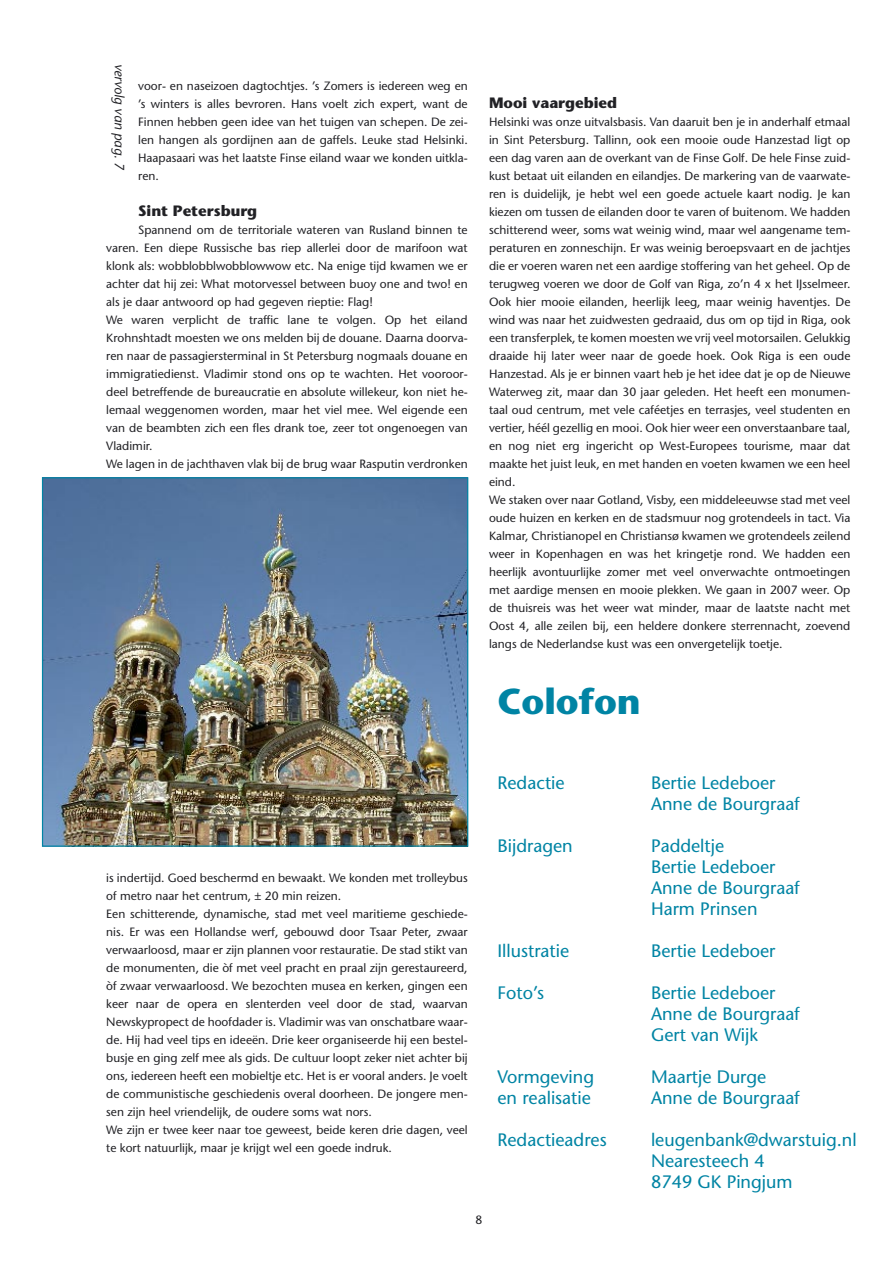
<style>
.page{position:relative;width:893px;height:1263px;background:#fff}
.page>*{position:absolute;margin:0;border:0;box-sizing:border-box;transform-origin:0 0}
.kop{font:700 36px "Stone Sans";color:#0084a4}
.normaal{font:18px "Stone Sans";color:#0084a4}
.subkopje{font:700 15px "Stone Sans";color:#212125}
.normaal-2{font:italic 13.5px "Stone Sans";letter-spacing:-.005em;color:#212125}
.normaal-3{font:12px/18px "Stone Sans";color:#212125;text-align:justify}
</style>
<div class="page">
<img style="left:44px;top:479px;width:422px;height:366px">
<div style="left:42px;top:477px;width:426px;height:370px;border:1px solid #0084a4"></div>
<p class="normaal-2" style="left:128px;top:64px;width:108px;rotate:90deg">vervolg van pag. 7</p>
<p class="normaal-3" style="left:138px;top:77px;width:331px">voor- en naseizoen dagtochtjes. ’s Zomers is iedereen weg en ’s winters is alles bevroren. Hans voelt zich expert, want de Finnen hebben geen idee van het tuigen van schepen. De zei&shy;len hangen als gordijnen aan de gaffels. Leuke stad Helsinki.<br>Haapasaari was het laatste Finse eiland waar we konden uitkla&shy;ren.</p>
<p class="subkopje" style="left:138px;top:201px;width:121px">Sint Petersburg</p>
<p class="normaal-3" style="left:106px;top:221px;width:363px;text-indent:32px">Spannend om de territoriale wateren van Rusland binnen te varen. Een diepe Russische bas riep allerlei door de marifoon wat klonk als: wobblobblwobblowwow etc. Na enige tijd kwamen we er achter dat hij zei: What motorvessel between buoy one and two! en als je daar antwoord op had gegeven rieptie: Flag!</p>
<p class="normaal-3" style="left:106px;top:311px;width:363px">We waren verplicht de traffic lane te volgen. Op het eiland Krohnshtadt moesten we ons melden bij de douane. Daarna doorva&shy;ren naar de passagiersterminal in St Petersburg nogmaals douane en immigratiedienst. Vladimir stond ons op te wachten. Het vooroor&shy;deel betreffende de bureaucratie en absolute willekeur, kon niet he&shy;lemaal weggenomen worden, maar het viel mee. Wel eigende een van de beambten zich een fles drank toe, zeer tot ongenoegen van Vladimir.</p>
<p class="normaal-3" style="left:106px;top:455px;width:363px">We lagen in de jachthaven vlak bij de brug waar Rasputin verdronken</p>
<p class="subkopje" style="left:489px;top:93px;width:130px">Mooi vaargebied</p>
<p class="normaal-3" style="left:489px;top:113px;width:363px">Helsinki was onze uitvalsbasis. Van daaruit ben je in anderhalf etmaal in Sint Petersburg. Tallinn, ook een mooie oude Hanzestad ligt op een dag varen aan de overkant van de Finse Golf. De hele Finse zuid&shy;kust betaat uit eilanden en eilandjes. De markering van de vaarwate&shy;ren is duidelijk, je hebt wel een goede actuele kaart nodig. Je kan kiezen om tussen de eilanden door te varen of buitenom. We hadden schitterend weer, soms wat weinig wind, maar wel aangename tem&shy;peraturen en zonneschijn. Er was weinig beroepsvaart en de jachtjes die er voeren waren net een aardige stoffering van het geheel. Op de terugweg voeren we door de Golf van Riga, zo’n 4 x het IJsselmeer.<br>Ook hier mooie eilanden, heerlijk leeg, maar weinig haventjes. De wind was naar het zuidwesten gedraaid, dus om op tijd in Riga, ook een transferplek, te komen moesten we vrij veel motorsailen. Gelukkig draaide hij later weer naar de goede hoek. Ook Riga is een oude Hanzestad. Als je er binnen vaart heb je het idee dat je op de Nieuwe Waterweg zit, maar dan 30 jaar geleden. Het heeft een monumen&shy;taal oud centrum, met vele caféetjes en terrasjes, veel studenten en vertier, héél gezellig en mooi. Ook hier weer een onverstaanbare taal, en nog niet erg ingericht op West-Europees tourisme, maar dat maakte het juist leuk, en met handen en voeten kwamen we een heel eind.</p>
<p class="normaal-3" style="left:489px;top:491px;width:363px">We staken over naar Gotland, Visby, een middeleeuwse stad met veel oude huizen en kerken en de stadsmuur nog grotendeels in tact. Via Kalmar, Christianopel en Christiansø kwamen we grotendeels zeilend weer in Kopenhagen en was het kringetje rond. We hadden een heerlijk avontuurlijke zomer met veel onverwachte ontmoetingen met aardige mensen en mooie plekken. We gaan in 2007 weer. Op de thuisreis was het weer wat minder, maar de laatste nacht met Oost 4, alle zeilen bij, een heldere donkere sterrennacht, zoevend langs de Nederlandse kust was een onvergetelijk toetje.</p>
<p class="kop" style="left:497px;top:679px;width:145px">Colofon</p>
<p class="normaal-3" style="left:106px;top:869px;width:363px">is indertijd. Goed beschermd en bewaakt. We konden met trolleybus of metro naar het centrum, ± 20 min reizen.</p>
<p class="normaal-3" style="left:106px;top:905px;width:363px">Een schitterende, dynamische, stad met veel maritieme geschiede&shy;nis. Er was een Hollandse werf, gebouwd door Tsaar Peter, zwaar verwaarloosd, maar er zijn plannen voor restauratie. De stad stikt van de monumenten, die òf met veel pracht en praal zijn gerestaureerd, òf zwaar verwaarloosd. We bezochten musea en kerken, gingen een keer naar de opera en slenterden veel door de stad, waarvan Newskypropect de hoofdader is. Vladimir was van onschatbare waar&shy;de. Hij had veel tips en ideeën. Drie keer organiseerde hij een bestel&shy;busje en ging zelf mee als gids. De cultuur loopt zeker niet achter bij ons, iedereen heeft een mobieltje etc. Het is er vooral anders. Je voelt de communistische geschiedenis overal doorheen. De jongere men&shy;sen zijn heel vriendelijk, de oudere soms wat nors.</p>
<p class="normaal-3" style="left:106px;top:1121px;width:363px">We zijn er twee keer naar toe geweest, beide keren drie dagen, veel te kort natuurlijk, maar je krijgt wel een goede indruk.</p>
<p class="normaal-3" style="left:475px;top:1211px;width:8px">8</p>
<p class="normaal" style="left:497px;top:772px;width:69px">Redactie</p>
<p class="normaal" style="left:651px;top:772px;width:126px">Bertie Ledeboer</p>
<p class="normaal" style="left:651px;top:793px;width:150px">Anne de Bourgraaf</p>
<p class="normaal" style="left:497px;top:835px;width:77px">Bijdragen</p>
<p class="normaal" style="left:651px;top:835px;width:75px">Paddeltje</p>
<p class="normaal" style="left:651px;top:856px;width:126px">Bertie Ledeboer</p>
<p class="normaal" style="left:651px;top:877px;width:150px">Anne de Bourgraaf</p>
<p class="normaal" style="left:651px;top:898px;width:108px">Harm Prinsen</p>
<p class="normaal" style="left:497px;top:940px;width:73px">Illustratie</p>
<p class="normaal" style="left:651px;top:940px;width:126px">Bertie Ledeboer</p>
<p class="normaal" style="left:497px;top:982px;width:48px">Foto’s</p>
<p class="normaal" style="left:651px;top:982px;width:126px">Bertie Ledeboer</p>
<p class="normaal" style="left:651px;top:1003px;width:150px">Anne de Bourgraaf</p>
<p class="normaal" style="left:651px;top:1024px;width:108px">Gert van Wijk</p>
<p class="normaal" style="left:497px;top:1066px;width:98px">Vormgeving</p>
<p class="normaal" style="left:651px;top:1066px;width:117px">Maartje Durge</p>
<p class="normaal" style="left:497px;top:1087px;width:95px">en realisatie</p>
<p class="normaal" style="left:651px;top:1087px;width:150px">Anne de Bourgraaf</p>
<p class="normaal" style="left:497px;top:1129px;width:111px">Redactieadres</p>
<p class="normaal" style="left:651px;top:1129px;width:207px">leugenbank@dwarstuig.nl</p>
<p class="normaal" style="left:651px;top:1150px;width:115px">Nearesteech 4</p>
<p class="normaal" style="left:651px;top:1171px;width:143px">8749 GK Pingjum</p>
</div>
